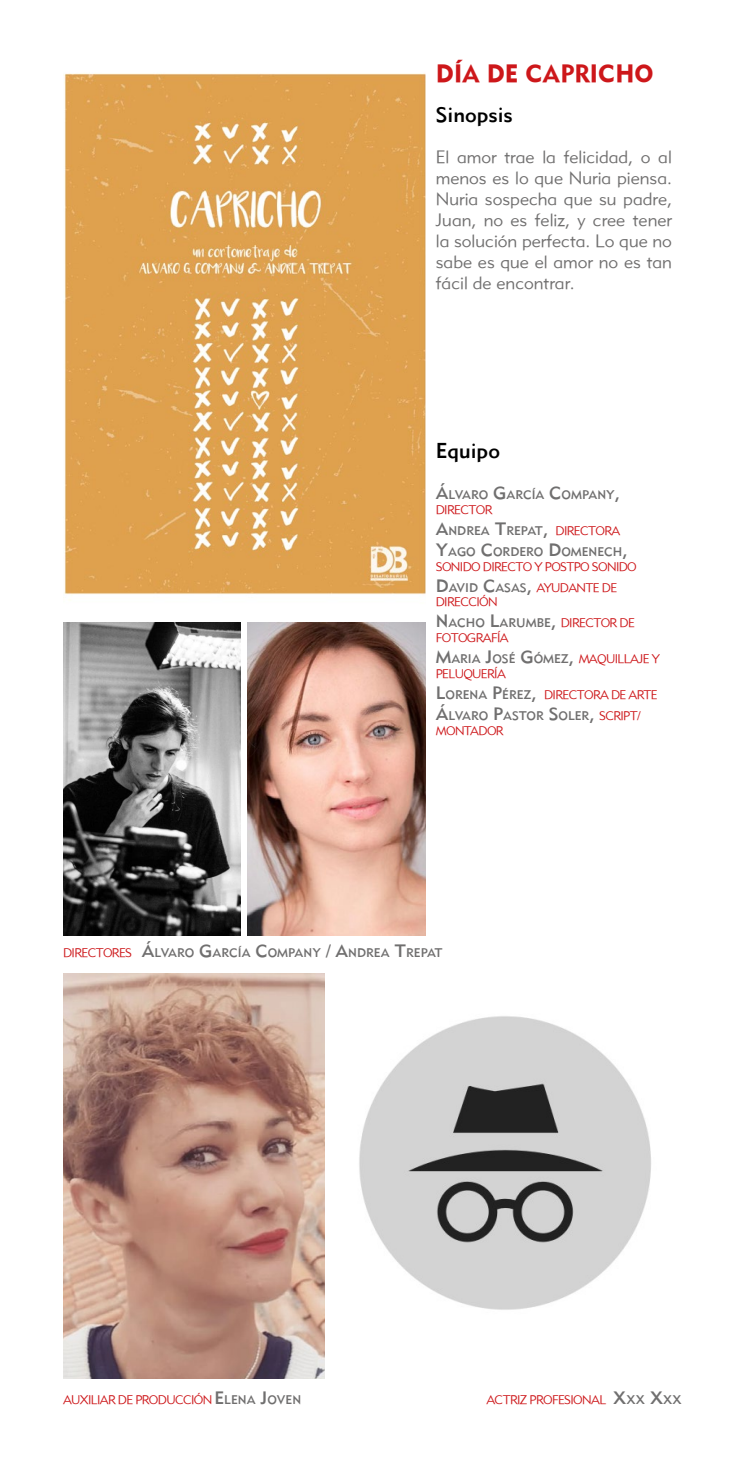
<style>
.page{position:relative;width:745px;height:1474px;background:#fff}
.page>*{position:absolute;margin:0;border:0;box-sizing:border-box;transform-origin:0 0}
.t1{font:24.5px "Metro Black LT Two";color:#cd171a}
.t2{font:21px "Metro Medium LT Two";color:#000}
.t3{font:17.5px/21px "Metro Lite LT Two";color:#706f6f;text-align:justify}
.t4{font:12.25px/21px "Metro Medium LT Two";color:#706f6f}
.t5{font:12.25px/21px "Metro Lite LT Two";letter-spacing:-.05em;color:#cd171a}
.s1{font-size:17.5px}
.s2{font-family:"Metro Lite LT Two";color:#cd171a}
.s3{font-family:"Metro Medium LT Two";font-size:17.5px;color:#706f6f}
.s4{font-family:"Metro Medium LT Two";color:#706f6f}
</style>
<div class="page">
<img style="left:63px;top:974px;width:261px;height:404px">
<img style="left:359px;top:1016px;width:292px;height:294px">
<img style="left:63px;top:73px;width:362px;height:527px">
<img style="left:63px;top:623px;width:178px;height:312px">
<img style="left:247px;top:623px;width:178px;height:312px">
<h1 class="t1" style="left:435px;top:58px;width:219px">DÍA DE CAPRICHO</h1>
<h2 class="t2" style="left:435px;top:102px;width:79px">Sinopsis</h2>
<h3 class="t3" style="left:435px;top:146px;width:237px">El amor trae la felicidad, o al menos es lo que Nuria piensa.<br>Nuria sospecha que su padre, Juan, no es feliz, y cree tener la solución perfecta. Lo que no sabe es que el amor no es tan fácil de encontrar.</h3>
<h2 class="t2" style="left:435px;top:438px;width:66px">Equipo</h2>
<p class="t4" style="left:435px;top:484px;width:185px"><span class="s1">Á</span>LVARO <span class="s1">G</span>ARCÍA <span class="s1">C</span>OMPANY<span class="s1">,</span></p>
<p class="t5" style="left:435px;top:499px;width:58px">DIRECTOR</p>
<p class="t4" style="left:435px;top:520px;width:193px"><span class="s1">A</span>NDREA <span class="s1">T</span>REPAT<span class="s1">,</span> <span class="s2">DIRECTORA<br></span><span class="s1">Y</span>AGO <span class="s1">C</span>ORDERO <span class="s1">D</span>OMENECH<span class="s1">,</span></p>
<p class="t5" style="left:435px;top:555px;width:202px">SONIDO DIRECTO Y POSTPO SONIDO<br><span class="s3">D</span><span class="s4">AVID</span> <span class="s3">C</span><span class="s4">ASAS</span><span class="s3">,</span> AYUDANTE DE</p>
<p class="t5" style="left:435px;top:591px;width:63px">DIRECCIÓN</p>
<p class="t4" style="left:435px;top:612px;width:200px"><span class="s1">N</span> ACHO <span class="s1">L</span>ARUMBE<span class="s1">,</span> <span class="s2">DIRECTOR DE</span></p>
<p class="t5" style="left:435px;top:627px;width:74px">FOTOGRAFÍA</p>
<p class="t4" style="left:435px;top:648px;width:225px"><span class="s1">M</span>ARIA <span class="s1">J</span>OSÉ <span class="s1">G</span>ÓMEZ<span class="s1">,</span> <span class="s2">MAQUILLAJE Y</span></p>
<p class="t5" style="left:435px;top:663px;width:223px">PELUQUERÍA<br><span class="s3">L</span><span class="s4">ORENA</span> <span class="s3">P</span> <span class="s4">ÉREZ</span><span class="s3">,</span> DIRECTORA DE ARTE</p>
<p class="t4" style="left:435px;top:705px;width:206px"><span class="s1">Á</span>LVARO <span class="s1">P</span>ASTOR <span class="s1">S</span>OLER<span class="s1">,</span> <span class="s2">SCRIPT/</span></p>
<p class="t5" style="left:435px;top:719px;width:69px">MONTADOR</p>
<p class="t4" style="left:63px;top:942px;width:381px"><span class="s2">DIRECTORES</span> <span class="s1">Á</span>LVARO <span class="s1">G</span>ARCÍA <span class="s1">C</span>OMPANY <span class="s1">/ A</span>NDREA <span class="s1">T</span>REPAT</p>
<p class="t5" style="left:63px;top:1388px;width:239px">AUXILIAR DE PRODUCCIÓN <span class="s3">E</span> <span class="s4">L ENA</span> <span class="s3">J</span><span class="s4">OVEN</span></p>
<p class="t5" style="left:486px;top:1388px;width:187px">ACTRIZ PROFESIONAL <span class="s3">X</span><span class="s4">XX</span> <span class="s3">X</span><span class="s4">XX</span></p>
</div>
